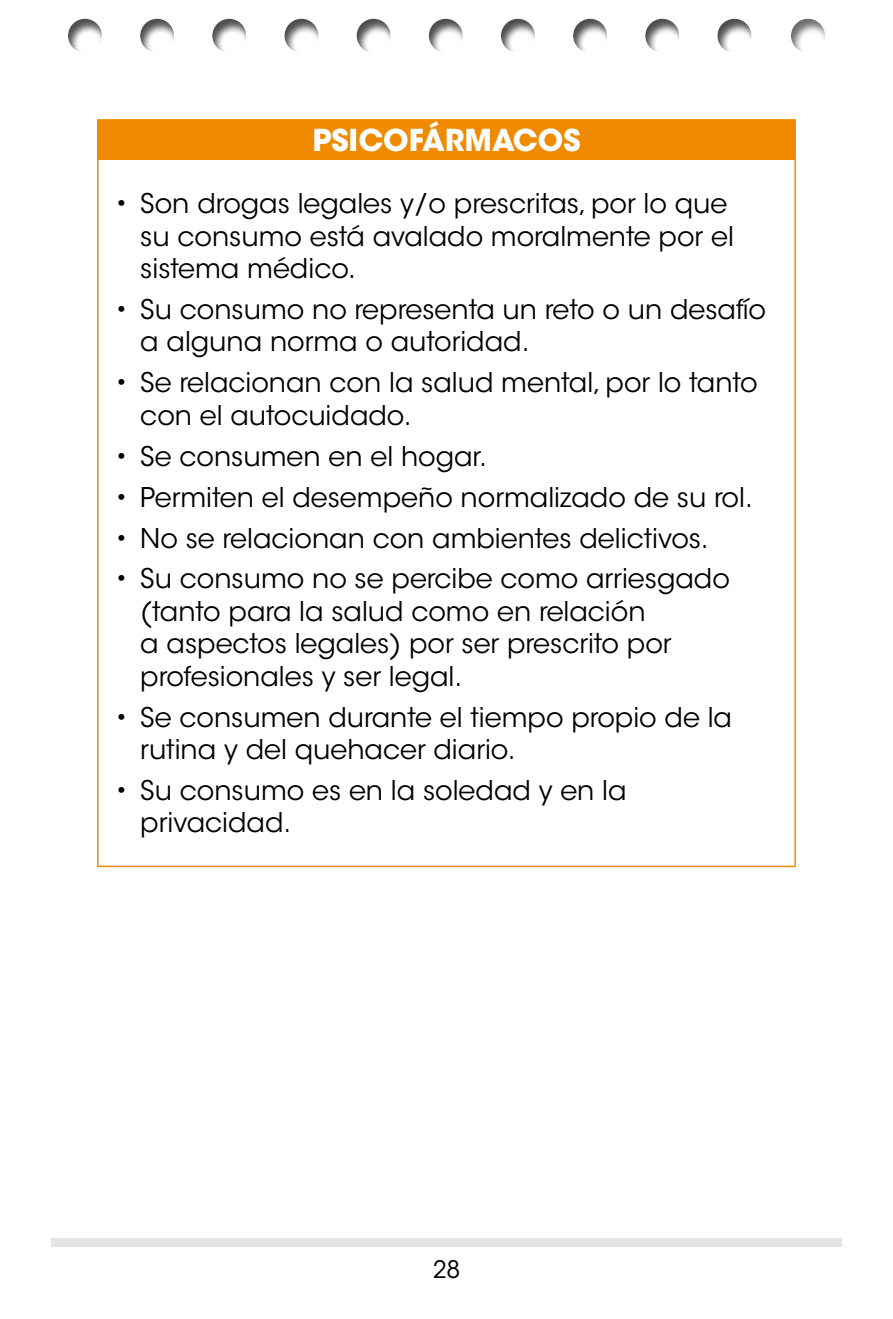
<style>
.page{position:relative;width:893px;height:1319px;background:#fff}
.page>*{position:absolute;margin:0;border:0;box-sizing:border-box;transform-origin:0 0}
.t1{font:700 30px "ITC Avant Garde Std";color:#fff}
.t2{font:27px/32.4px "ITC Avant Garde Std";color:#000}
.t3{font:24px "ITC Avant Garde Std";color:#000}
</style>
<div class="page">
<div style="left:51px;top:1237px;width:791px;height:9px;background:#e3e4e4"></div>
<div style="left:98px;top:120px;width:697px;height:39px;background:#f08a00"></div>
<hr style="left:97px;top:119px;width:699px;height:2px;background:#f08a00">
<hr style="left:97px;top:121px;width:2px;height:37px;background:#f08a00">
<hr style="left:794px;top:121px;width:2px;height:37px;background:#f08a00">
<hr style="left:97px;top:158px;width:699px;height:2px;background:#f08a00">
<hr style="left:97px;top:160px;width:2px;height:705px;background:#f08a00">
<hr style="left:794px;top:160px;width:2px;height:705px;background:#f08a00">
<hr style="left:97px;top:865px;width:699px;height:2px;background:#f08a00">
<div style="left:64px;top:17px;width:762px;height:39px;background:#000;opacity:.4"></div>
<p class="t1" style="left:312px;top:120px;width:270px">PSICOFÁRMACOS</p>
<p class="t2" style="left:140px;top:187px;width:595px;text-indent:-26px">• Son drogas legales y/o prescritas, por lo que su consumo está avalado moralmente por el sistema médico.</p>
<p class="t2" style="left:140px;top:293px;width:627px;text-indent:-26px">• Su consumo no representa un reto o un desafío a alguna norma o autoridad.</p>
<p class="t2" style="left:140px;top:366px;width:619px;text-indent:-26px">• Se relacionan con la salud mental, por lo tanto con el autocuidado.</p>
<p class="t2" style="left:115px;top:440px;width:374px">• Se consumen en el hogar.</p>
<p class="t2" style="left:115px;top:481px;width:639px">• Permiten el desempeño normalizado de su rol.</p>
<p class="t2" style="left:115px;top:522px;width:595px">• No se relacionan con ambientes delictivos.</p>
<p class="t2" style="left:140px;top:562px;width:591px;text-indent:-26px">• Su consumo no se percibe como arriesgado (tanto para la salud como en relación<br>a aspectos legales) por ser prescrito por profesionales y ser legal.</p>
<p class="t2" style="left:140px;top:701px;width:593px;text-indent:-26px">• Se consumen durante el tiempo propio de la rutina y del quehacer diario.</p>
<p class="t2" style="left:140px;top:774px;width:488px;text-indent:-26px">• Su consumo es en la soledad y en la privacidad.</p>
<p class="t3" style="left:433px;top:1254px;width:29px">28</p>
</div>
